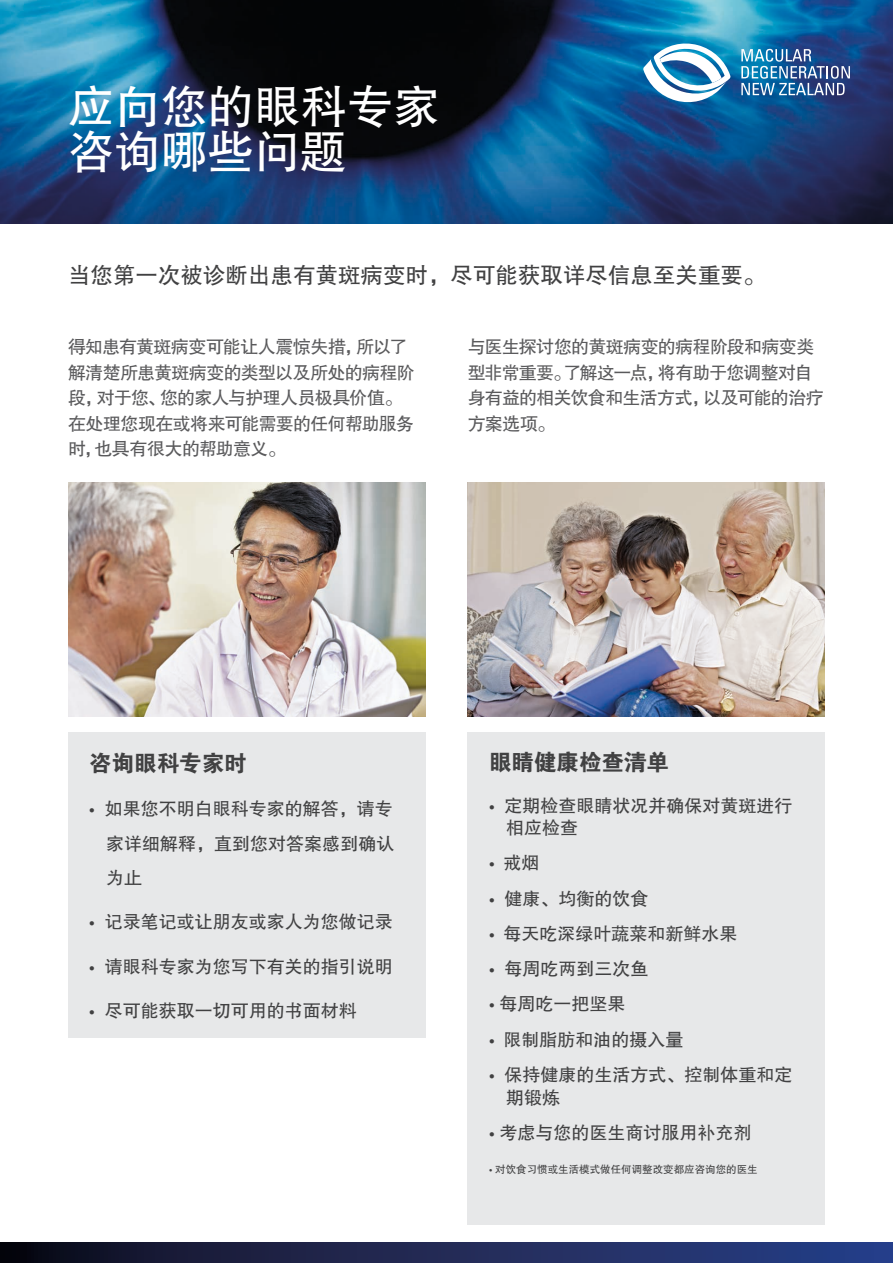
<style>
.page{position:relative;width:893px;height:1263px;background:#fff}
.page>*{position:absolute;margin:0;border:0;box-sizing:border-box;transform-origin:0 0}
.t1{font:46.5px/45px "FZHTJW GB1 0";color:#fff}
.t2{font:22.5px "FZHTJW GB1 0";color:#414142}
.t3{font:22.5px "FZDHTJW GB1 0";color:#414142}
.t4{font:18px/34.5px "FZHTJW GB1 0";color:#414142}
.t5{font:18px/25.5px "FZHTJW GB1 0";letter-spacing:-.04em;color:#5a5a5c}
.t6{font:10.5px "FZHTJW GB1 0";color:#414142}
.s1{font-family:"Myriad Pro";font-weight:600}
</style>
<div class="page">
<img style="left:68px;top:482px;width:357px;height:234px">
<img style="left:468px;top:482px;width:357px;height:234px">
<img style="left:0;top:0;width:893px;height:223px">
<svg style="left:643px;top:44px;width:88px;height:58px"></svg>
<svg style="left:741px;top:49px;width:109px;height:46px;background:#4d7cab"></svg>
<div style="left:68px;top:733px;width:357px;height:305px;background:#e7e8e9"></div>
<div style="left:468px;top:733px;width:357px;height:492px;background:#e7e8e9"></div>
<svg style="left:0;top:1243px;width:893px;height:20px;background:#1e2854"></svg>
<h1 class="t1" style="left:68px;top:85px;width:374px">应向您的眼科专家咨询哪些问题</h1>
<p class="t2" style="left:68px;top:263px;width:699px">当您第一次被诊断出患有黄斑病变时，尽可能获取详尽信息至关重要。</p>
<p class="t5" style="left:68px;top:334px;width:348px">得知患有黄斑病变可能让人震惊失措，所以了解清楚所患黄斑病变的类型以及所处的病程阶段，对于您、您的家人与护理人员极具价值。在处理您现在或将来可能需要的任何帮助服务时，也具有很大的帮助意义。</p>
<p class="t5" style="left:468px;top:334px;width:357px">与医生探讨您的黄斑病变的病程阶段和病变类型非常重要。了解这一点，将有助于您调整对自身有益的相关饮食和生活方式，以及可能的治疗方案选项。</p>
<p class="t3" style="left:89px;top:751px;width:159px">咨询眼科专家时</p>
<p class="t4" style="left:106px;top:792px;width:290px;text-align:justify;text-indent:-17px"><span class="s1">•</span> 如果您不明白眼科专家的解答，请专家详细解释，直到您对答案感到确认为止</p>
<p class="t4" style="left:89px;top:905px;width:305px"><span class="s1">•</span> 记录笔记或让朋友或家人为您做记录</p>
<p class="t4" style="left:89px;top:949px;width:305px"><span class="s1">•</span> 请眼科专家为您写下有关的指引说明</p>
<p class="t4" style="left:89px;top:994px;width:269px"><span class="s1">•</span> 尽可能获取一切可用的书面材料</p>
<p class="t3" style="left:489px;top:750px;width:181px">眼睛健康检查清单</p>
<p class="t4" style="left:506px;top:794px;width:288px;line-height:22.5px;text-indent:-17px"><span class="s1">•</span> 定期检查眼睛状况并确保对黄斑进行相应检查</p>
<p class="t4" style="left:489px;top:846px;width:52px"><span class="s1">•</span> 戒烟</p>
<p class="t4" style="left:489px;top:881px;width:161px"><span class="s1">•</span> 健康、均衡的饮食</p>
<p class="t4" style="left:489px;top:916px;width:250px"><span class="s1">•</span> 每天吃深绿叶蔬菜和新鲜水果</p>
<p class="t4" style="left:489px;top:952px;width:161px"><span class="s1">•</span> 每周吃两到三次鱼</p>
<p class="t4" style="left:489px;top:987px;width:138px"><span class="s1">•</span> 每周吃一把坚果</p>
<p class="t4" style="left:489px;top:1022px;width:196px"><span class="s1">•</span> 限制脂肪和油的摄入量</p>
<p class="t4" style="left:506px;top:1064px;width:288px;line-height:22.5px;text-indent:-17px"><span class="s1">•</span> 保持健康的生活方式、控制体重和定期锻炼</p>
<p class="t4" style="left:489px;top:1115px;width:264px"><span class="s1">•</span> 考虑与您的医生商讨服用补充剂</p>
<p class="t6" style="left:489px;top:1163px;width:270px"><span class="s1">•</span> 对饮食习惯或生活模式做任何调整改变都应咨询您的医生</p>
</div>
